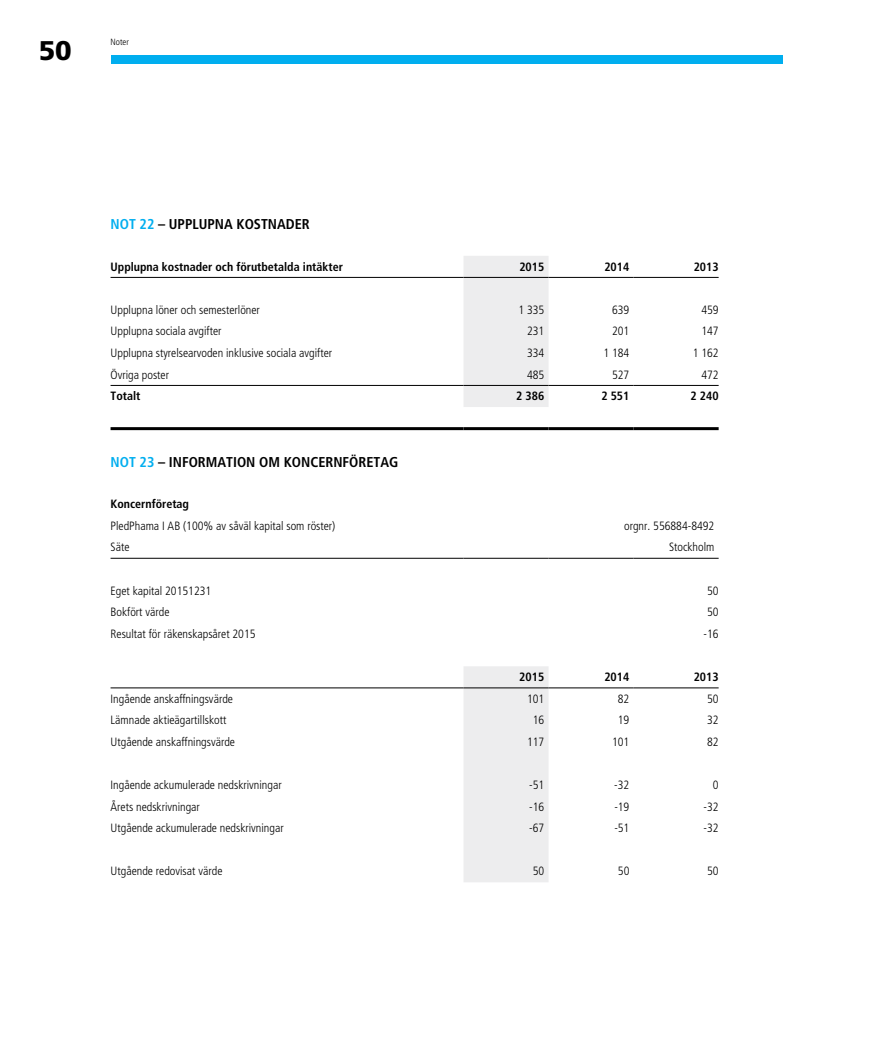
<style>
.page{position:relative;width:893px;height:1063px;background:#fff}
.page>*{position:absolute;margin:0;border:0;box-sizing:border-box;transform-origin:0 0}
.t1{font:900 27px "Frutiger";color:#000}
.t2{font:700 condensed 14.25px "Frutiger";color:#000}
.t3{font:300 condensed 12px "Frutiger";color:#000}
.t4{font:700 condensed 12px "Frutiger";color:#000}
.t5{font:300 condensed 9px "Frutiger";color:#000}
.s1{color:#00aeef}
</style>
<div class="page">
<div style="left:111px;top:55px;width:671px;height:9px;background:#00aeef"></div>
<svg style="left:463px;top:256px;width:86px;height:626px;fill:#ededee"></svg>
<hr style="left:111px;top:427px;width:352px;height:3px;background:#000">
<hr style="left:463px;top:427px;width:86px;height:3px;background:#000">
<hr style="left:549px;top:427px;width:85px;height:3px;background:#000">
<hr style="left:634px;top:427px;width:85px;height:3px;background:#000">
<hr style="left:111px;top:385px;width:352px;height:1px;background:#000">
<hr style="left:463px;top:385px;width:86px;height:1px;background:#000">
<hr style="left:549px;top:385px;width:85px;height:1px;background:#000">
<hr style="left:634px;top:385px;width:85px;height:1px;background:#000">
<hr style="left:111px;top:558px;width:352px;height:1px;background:#000">
<hr style="left:463px;top:558px;width:86px;height:1px;background:#000">
<hr style="left:549px;top:558px;width:85px;height:1px;background:#000">
<hr style="left:634px;top:558px;width:85px;height:1px;background:#000">
<hr style="left:111px;top:688px;width:352px;height:1px;background:#000">
<hr style="left:463px;top:688px;width:86px;height:1px;background:#000">
<hr style="left:549px;top:688px;width:85px;height:1px;background:#000">
<hr style="left:634px;top:688px;width:85px;height:1px;background:#000">
<hr style="left:111px;top:277px;width:352px;height:1px;background:#000">
<hr style="left:463px;top:277px;width:86px;height:1px;background:#000">
<hr style="left:549px;top:277px;width:85px;height:1px;background:#000">
<hr style="left:634px;top:277px;width:85px;height:1px;background:#000">
<h1 class="t1" style="left:39px;top:34px;width:35px">50</h1>
<p class="t5" style="left:111px;top:37px;width:20px">Noter</p>
<p class="t2" style="left:111px;top:216px;width:201px"><span class="s1">NOT 22</span> – UPPLUPNA KOSTNADER</p>
<p class="t4" style="left:111px;top:259px;width:234px">Upplupna kostnader och förutbetalda intäkter</p>
<p class="t4" style="left:519px;top:259px;width:26px">2015</p>
<p class="t4" style="left:604px;top:259px;width:26px">2014</p>
<p class="t4" style="left:694px;top:259px;width:26px">2013</p>
<p class="t3" style="left:111px;top:303px;width:151px">Upplupna löner och semesterlöner</p>
<p class="t3" style="left:518px;top:303px;width:27px">1 335</p>
<p class="t3" style="left:612px;top:303px;width:19px">639</p>
<p class="t3" style="left:701px;top:303px;width:19px">459</p>
<p class="t3" style="left:111px;top:324px;width:112px">Upplupna sociala avgifter</p>
<p class="t3" style="left:527px;top:324px;width:19px">231</p>
<p class="t3" style="left:612px;top:324px;width:19px">201</p>
<p class="t3" style="left:701px;top:324px;width:19px">147</p>
<p class="t3" style="left:111px;top:346px;width:223px">Upplupna styrelsearvoden inklusive sociala avgifter</p>
<p class="t3" style="left:527px;top:346px;width:19px">334</p>
<p class="t3" style="left:603px;top:346px;width:27px">1 184</p>
<p class="t3" style="left:693px;top:346px;width:27px">1 162</p>
<p class="t3" style="left:111px;top:368px;width:60px">Övriga poster</p>
<p class="t3" style="left:527px;top:368px;width:19px">485</p>
<p class="t3" style="left:612px;top:368px;width:19px">527</p>
<p class="t3" style="left:701px;top:368px;width:19px">472</p>
<p class="t4" style="left:111px;top:389px;width:31px">Totalt</p>
<p class="t4" style="left:516px;top:389px;width:30px">2 386</p>
<p class="t4" style="left:601px;top:389px;width:30px">2 551</p>
<p class="t4" style="left:691px;top:389px;width:30px">2 240</p>
<p class="t2" style="left:111px;top:453px;width:289px"><span class="s1">NOT 23</span> – INFORMATION OM KONCERNFÖRETAG</p>
<p class="t4" style="left:111px;top:497px;width:80px">Koncernföretag</p>
<p class="t3" style="left:111px;top:519px;width:226px">PledPhama I AB (100% av såväl kapital som röster)</p>
<p class="t3" style="left:624px;top:519px;width:92px">orgnr. 556884-8492</p>
<p class="t3" style="left:111px;top:540px;width:20px">Säte</p>
<p class="t3" style="left:669px;top:540px;width:47px">Stockholm</p>
<p class="t3" style="left:111px;top:584px;width:102px">Eget kapital 20151231</p>
<p class="t3" style="left:707px;top:584px;width:13px">50</p>
<p class="t3" style="left:111px;top:605px;width:60px">Bokfört värde</p>
<p class="t3" style="left:707px;top:605px;width:13px">50</p>
<p class="t3" style="left:111px;top:627px;width:147px">Resultat för räkenskapsåret 2015</p>
<p class="t3" style="left:704px;top:627px;width:17px">-16</p>
<p class="t4" style="left:519px;top:670px;width:26px">2015</p>
<p class="t4" style="left:604px;top:670px;width:26px">2014</p>
<p class="t4" style="left:694px;top:670px;width:26px">2013</p>
<p class="t3" style="left:111px;top:692px;width:124px">Ingående anskaffningsvärde</p>
<p class="t3" style="left:527px;top:692px;width:19px">101</p>
<p class="t3" style="left:618px;top:692px;width:13px">82</p>
<p class="t3" style="left:707px;top:692px;width:13px">50</p>
<p class="t3" style="left:111px;top:713px;width:117px">Lämnade aktieägartillskott</p>
<p class="t3" style="left:533px;top:713px;width:13px">16</p>
<p class="t3" style="left:618px;top:713px;width:13px">19</p>
<p class="t3" style="left:707px;top:713px;width:13px">32</p>
<p class="t3" style="left:111px;top:735px;width:126px">Utgående anskaffningsvärde</p>
<p class="t3" style="left:527px;top:735px;width:19px">117</p>
<p class="t3" style="left:612px;top:735px;width:19px">101</p>
<p class="t3" style="left:707px;top:735px;width:13px">82</p>
<p class="t3" style="left:111px;top:778px;width:173px">Ingående ackumulerade nedskrivningar</p>
<p class="t3" style="left:529px;top:778px;width:17px">-51</p>
<p class="t3" style="left:614px;top:778px;width:17px">-32</p>
<p class="t3" style="left:713px;top:778px;width:7px">0</p>
<p class="t3" style="left:111px;top:800px;width:91px">Årets nedskrivningar</p>
<p class="t3" style="left:529px;top:800px;width:17px">-16</p>
<p class="t3" style="left:614px;top:800px;width:17px">-19</p>
<p class="t3" style="left:704px;top:800px;width:17px">-32</p>
<p class="t3" style="left:111px;top:821px;width:175px">Utgående ackumulerade nedskrivningar</p>
<p class="t3" style="left:529px;top:821px;width:17px">-67</p>
<p class="t3" style="left:614px;top:821px;width:17px">-51</p>
<p class="t3" style="left:704px;top:821px;width:17px">-32</p>
<p class="t3" style="left:111px;top:864px;width:113px">Utgående redovisat värde</p>
<p class="t3" style="left:533px;top:864px;width:13px">50</p>
<p class="t3" style="left:618px;top:864px;width:13px">50</p>
<p class="t3" style="left:707px;top:864px;width:13px">50</p>
</div>
